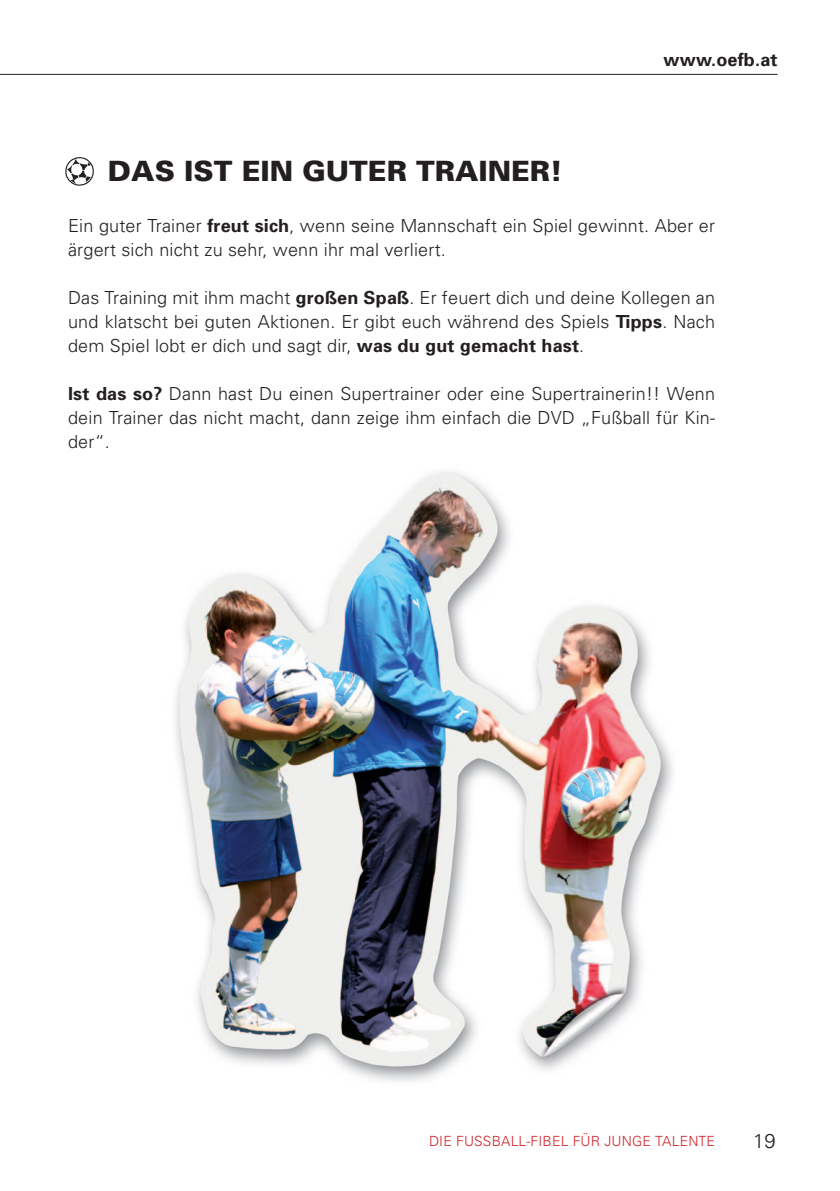
<style>
.page{position:relative;width:840px;height:1191px;background:#fff}
.page>*{position:absolute;margin:0;border:0;box-sizing:border-box;transform-origin:0 0}
.t1{font:900 28px "Univers";color:#231f20}
.t2{font:300 20px "Univers";color:#231f20}
.t3{font:300 18px/24px "Univers";letter-spacing:.01em;color:#231f20;text-align:justify}
.t4{font:700 18px "Univers";letter-spacing:.01em;color:#231f20}
.t5{font:300 14px "Univers";letter-spacing:.01em;color:#d1232a}
.s1{font-weight:700}
</style>
<div class="page">
<img style="left:175px;top:471px;width:498px;height:611px">
<hr style="left:0;top:74px;width:777px;height:1px;background:#231f20">
<svg style="left:65px;top:157px;width:29px;height:29px"></svg>
<p class="t4" style="left:663px;top:48px;width:115px">www.oefb.at</p>
<h1 class="t1" style="left:108px;top:153px;width:23px">DAS</h1>
<h1 class="t1" style="left:184px;top:153px;width:17px">IST</h1>
<h1 class="t1" style="left:242px;top:153px;width:17px">EIN</h1>
<h1 class="t1" style="left:302px;top:153px;width:152px">GUTER TRAINER</h1>
<h1 class="t1" style="left:550px;top:153px;width:14px">!</h1>
<p class="t3" style="left:68px;top:213px;width:648px">Ein guter Trainer <span class="s1">freut sich</span>, wenn seine Mannschaft ein Spiel gewinnt. Aber er ärgert sich nicht zu sehr, wenn ihr mal verliert.</p>
<p class="t3" style="left:68px;top:285px;width:648px">Das Training mit ihm macht <span class="s1">großen Spaß</span>. Er feuert dich und deine Kollegen an und klatscht bei guten Aktionen. Er gibt euch während des Spiels <span class="s1">Tipps</span>. Nach dem Spiel lobt er dich und sagt dir, <span class="s1">was du gut gemacht hast</span>.</p>
<p class="t3" style="left:68px;top:381px;width:648px"><span class="s1">Ist das so?</span> Dann hast Du einen Supertrainer oder eine Supertrainerin!! Wenn dein Trainer das nicht macht, dann zeige ihm einfach die DVD „Fußball für Kin&shy;der“.</p>
<p class="t5" style="left:429px;top:1132px;width:287px">Die FuSSball-Fibel für junge Talente</p>
<p class="t2" style="left:752px;top:1128px;width:24px">19</p>
</div>
